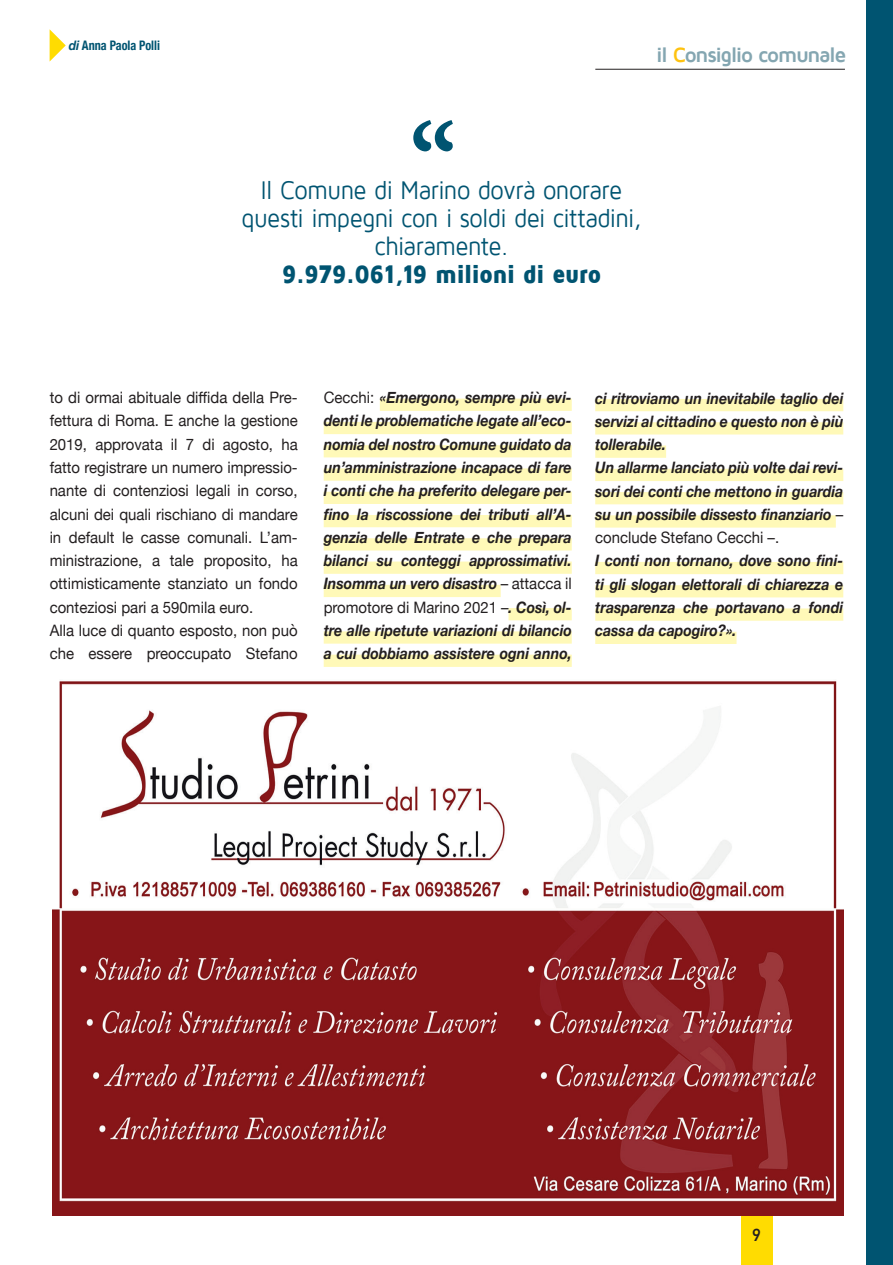
<style>
.page{position:relative;width:893px;height:1265px;background:#fff}
.page>*{position:absolute;margin:0;border:0;box-sizing:border-box;transform-origin:0 0}
.t1{font:700 condensed 112px "Minion Pro";color:#005471}
.t2{font:26.25px/28px "Maven Pro";letter-spacing:-.025em;color:#005471;text-align:center;scale:.9 1}
.t3{font:900 26.25px "Maven Pro";letter-spacing:-.03em;color:#005471;scale:.9 1}
.t4{font:700 21.18px "Maven Pro";letter-spacing:-.065em;color:#84a6b1}
.t5{font:700 17.5px "DIN Alternate";color:#231f20}
.t6{font:italic 700 15.75px/23.3px "Helvetica Neue";color:#231f20;text-align:justify;scale:.9 1}
.t7{font:15.75px/23.3px "Helvetica Neue";color:#231f20;scale:.95 1}
.t8{font:700 condensed 13.12px "Helvetica Neue";color:#005471;scale:.93 1}
.s1{font-style:italic;font-stretch:normal}
.s2{color:#fec210}
.s3{font-weight:400;font-style:normal}
</style>
<div class="page">
<hr style="left:595px;top:69px;width:250px;height:1px;background:#231f20">
<div style="left:741px;top:1215px;width:31px;height:50px;background:#ffdc01"></div>
<div style="left:867px;top:0;width:26px;height:1265px;background:#005471"></div>
<svg style="left:50px;top:29px;width:16px;height:32px"></svg>
<div style="left:380px;top:399px;width:192px;height:12px;background:#fff9b8"></div>
<div style="left:324px;top:422px;width:248px;height:12px;background:#fff9b8"></div>
<div style="left:324px;top:445px;width:248px;height:12px;background:#fff9b8"></div>
<div style="left:324px;top:468px;width:248px;height:13px;background:#fff9b8"></div>
<div style="left:324px;top:492px;width:248px;height:12px;background:#fff9b8"></div>
<div style="left:324px;top:515px;width:248px;height:12px;background:#fff9b8"></div>
<div style="left:324px;top:538px;width:248px;height:13px;background:#fff9b8"></div>
<div style="left:324px;top:562px;width:248px;height:12px;background:#fff9b8"></div>
<div style="left:324px;top:585px;width:177px;height:12px;background:#fff9b8"></div>
<div style="left:508px;top:608px;width:64px;height:12px;background:#fff9b8"></div>
<div style="left:324px;top:631px;width:248px;height:13px;background:#fff9b8"></div>
<div style="left:324px;top:655px;width:248px;height:12px;background:#fff9b8"></div>
<div style="left:595px;top:399px;width:248px;height:12px;background:#fff9b8"></div>
<div style="left:595px;top:422px;width:248px;height:13px;background:#fff9b8"></div>
<div style="left:595px;top:446px;width:71px;height:12px;background:#fff9b8"></div>
<div style="left:595px;top:469px;width:248px;height:12px;background:#fff9b8"></div>
<div style="left:595px;top:492px;width:248px;height:12px;background:#fff9b8"></div>
<div style="left:595px;top:515px;width:241px;height:13px;background:#fff9b8"></div>
<div style="left:595px;top:562px;width:248px;height:12px;background:#fff9b8"></div>
<div style="left:595px;top:585px;width:248px;height:12px;background:#fff9b8"></div>
<div style="left:595px;top:608px;width:248px;height:13px;background:#fff9b8"></div>
<div style="left:595px;top:632px;width:141px;height:12px;background:#fff9b8"></div>
<img style="left:53px;top:681px;width:790px;height:534px">
<p class="t8" style="left:69px;top:34px;width:100px"><span class="s1">di</span> Anna Paola Polli</p>
<h3 class="t4" style="left:656px;top:43px;width:192px">il <span class="s2">C</span>onsiglio comunale</h3>
<h1 class="t1" style="left:410px;top:86px;width:48px">“</h1>
<h2 class="t2" style="left:242px;top:177px;width:446px">Il Comune di Marino dovrà onorare questi impegni con i soldi dei cittadini, chiaramente.</h2>
<h2 class="t3" style="left:282px;top:260px;width:356px">9.979.061,19 milioni di euro</h2>
<p class="t7" style="left:50px;top:387px;width:263px">to di ormai abituale diffida della Pre&shy;fettura di Roma. E anche la gestione 2019, approvata il 7 di agosto, ha fatto registrare un numero impressio&shy;nante di contenziosi legali in corso, alcuni dei quali rischiano di mandare in default le casse comunali. L’am&shy;ministrazione, a tale proposito, ha ottimisticamente stanziato un fondo conteziosi pari a 590mila euro.<br>Alla luce di quanto esposto, non può che essere preoccupato Stefano</p>
<p class="t6" style="left:595px;top:387px;width:277px;text-align:left">ci ritroviamo un inevitabile taglio dei servizi al cittadino e questo non è più tollerabile.<br>Un allarme lanciato più volte dai revi&shy;sori dei conti che mettono in guardia su un possibile dissesto finanziario <span class="s3">– conclude Stefano Cecchi –.</span></p>
<p class="t6" style="left:324px;top:386px;width:277px"><span class="s3">Cecchi:</span> «Emergono, sempre più evi&shy;denti le problematiche legate all’eco&shy;nomia del nostro Comune guidato da un’amministrazione incapace di fare i conti che ha preferito delegare per&shy;fino la riscossione dei tributi all’A&shy;genzia delle Entrate e che prepara bilanci su conteggi approssimativi.<br>Insomma un vero disastro <span class="s3">– attacca il promotore di Marino 2021 –</span>. Così, ol&shy;tre alle ripetute variazioni di bilancio a cui dobbiamo assistere ogni anno,</p>
<p class="t6" style="left:595px;top:550px;width:277px">I conti non tornano, dove sono fini&shy;ti gli slogan elettorali di chiarezza e trasparenza che portavano a fondi cassa da capogiro?».</p>
<p class="t5" style="left:752px;top:1222px;width:10px">9</p>
</div>
